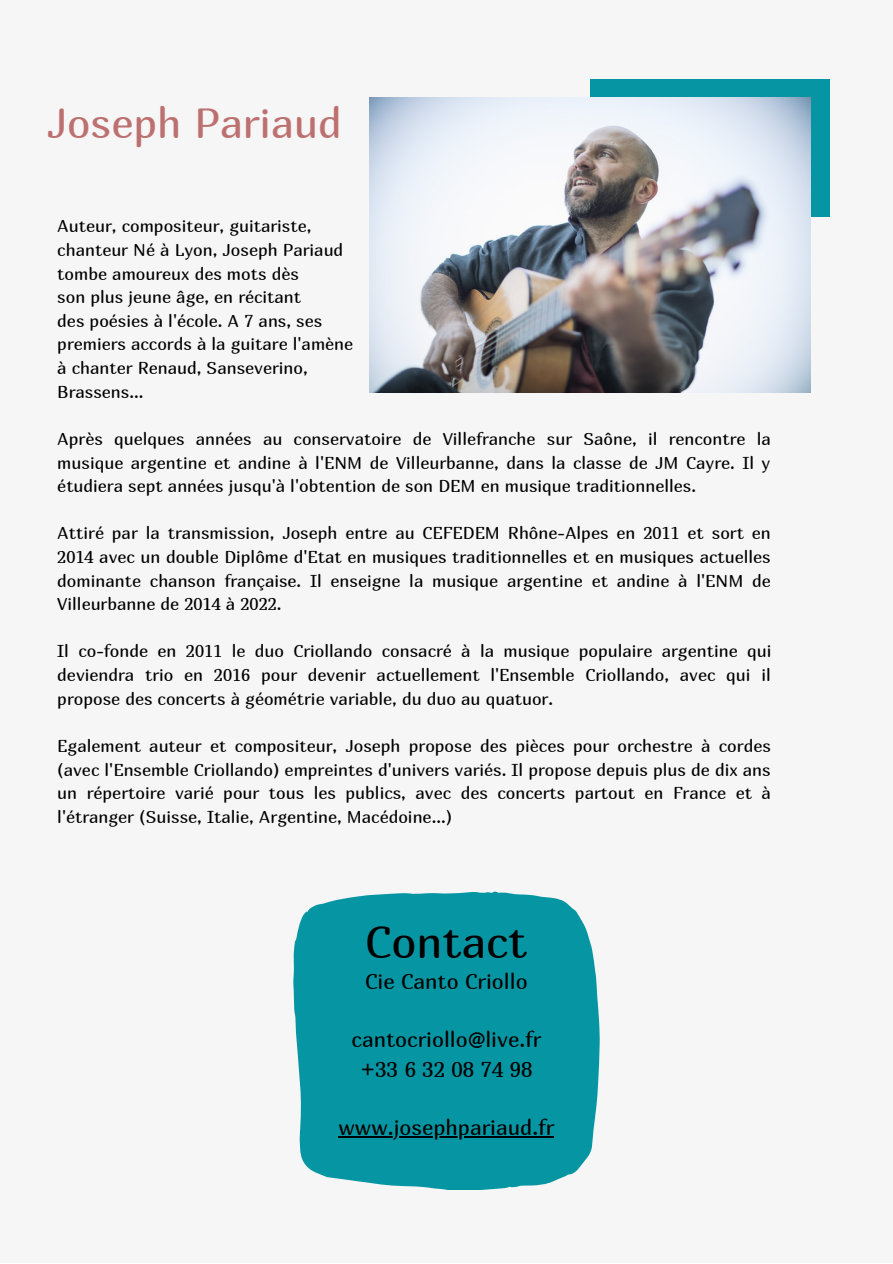
<style>
.page{position:relative;width:893px;height:1264px;background:#fff}
.page>*{position:absolute;margin:0;border:0;box-sizing:border-box;transform-origin:0 0}
.t1{font:45px "Marmelad";color:#000}
.t2{font:42px "Marmelad";color:#bd7070}
.t3{font:21.45px/29.2px "Marmelad";color:#000;text-align:center}
.t4{font:17.1px/23.5px "Marmelad";color:#000;text-align:justify}
</style>
<div class="page">
<div style="left:0;top:0;width:892px;height:1262px;background:#f6f6f6"></div>
<div style="left:590px;top:79px;width:240px;height:137px;background:#0696a3"></div>
<img style="left:370px;top:98px;width:440px;height:294px">
<svg style="left:293px;top:891px;width:306px;height:299px;background:#189ca8"></svg>
<hr style="left:338px;top:1136px;width:216px;height:1px;background:#000">
<h2 class="t2" style="left:47px;top:98px;width:296px">Joseph Pariaud</h2>
<p class="t4" style="left:57px;top:214px;width:297px;text-align:left">Auteur, compositeur, guitariste, chanteur Né à Lyon, Joseph Pariaud tombe amoureux des mots dès<br>son plus jeune âge, en récitant<br>des poésies à l'école. A 7 ans, ses premiers accords à la guitare l'amène à chanter Renaud, Sanseverino,<br>Brassens...</p>
<p class="t4" style="left:57px;top:426px;width:715px">Après quelques années au conservatoire de Villefranche sur Saône, il rencontre la musique argentine et andine à l'ENM de Villeurbanne, dans la classe de JM Cayre. Il y étudiera sept années jusqu'à l'obtention de son DEM en musique traditionnelles.</p>
<p class="t4" style="left:57px;top:521px;width:715px">Attiré par la transmission, Joseph entre au CEFEDEM Rhône-Alpes en 2011 et sort en 2014 avec un double Diplôme d'Etat en musiques traditionnelles et en musiques actuelles dominante chanson française. Il enseigne la musique argentine et andine à l'ENM de Villeurbanne de 2014 à 2022.</p>
<p class="t4" style="left:57px;top:639px;width:715px">Il co-fonde en 2011 le duo Criollando consacré à la musique populaire argentine qui deviendra trio en 2016 pour devenir actuellement l'Ensemble Criollando, avec qui il propose des concerts à géométrie variable, du duo au quatuor.</p>
<p class="t4" style="left:57px;top:733px;width:715px">Egalement auteur et compositeur, Joseph propose des pièces pour orchestre à cordes (avec l'Ensemble Criollando) empreintes d'univers variés. Il propose depuis plus de dix ans un répertoire varié pour tous les publics, avec des concerts partout en France et à l'étranger (Suisse, Italie, Argentine, Macédoine...)</p>
<h1 class="t1" style="left:365px;top:914px;width:164px">Contact</h1>
<p class="t3" style="left:365px;top:966px;width:164px">Cie Canto Criollo</p>
<p class="t3" style="left:351px;top:1024px;width:191px">cantocriollo@live.fr +33 6 32 08 74 98</p>
<p class="t3" style="left:338px;top:1112px;width:217px">www.josephpariaud.fr</p>
</div>
